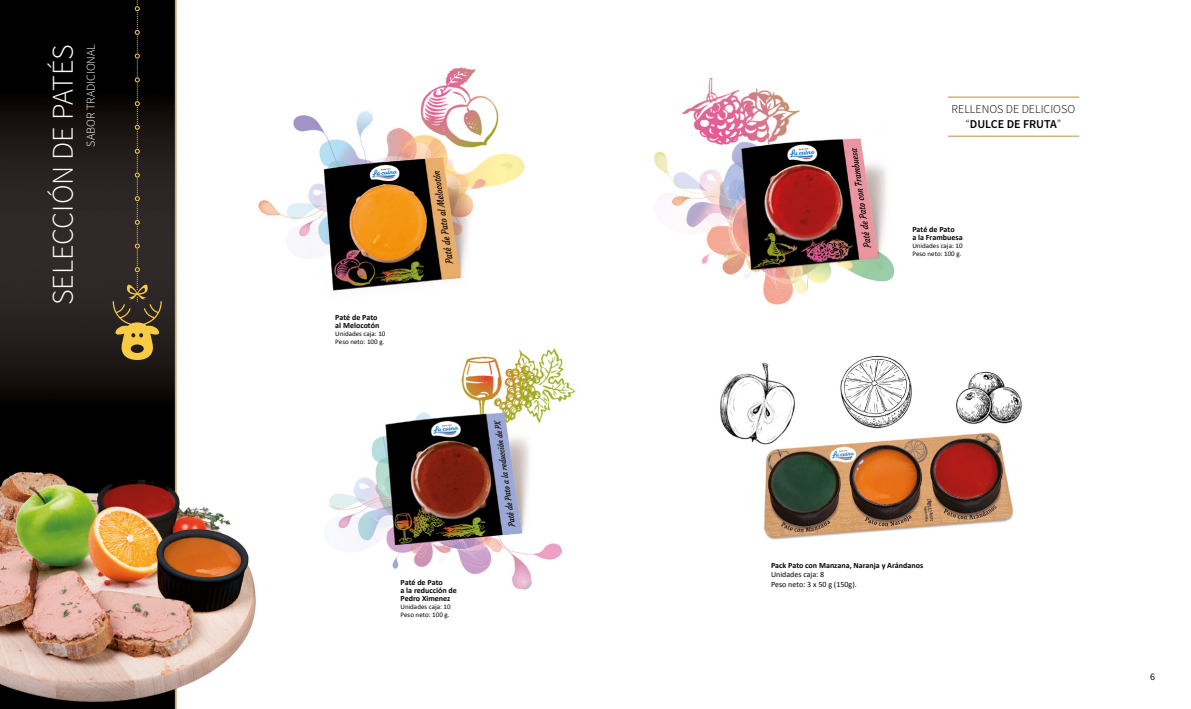
<style>
.page{position:relative;width:1191px;height:709px;background:#fff}
.page>*{position:absolute;margin:0;border:0;box-sizing:border-box;transform-origin:0 0}
.t1{font:300 30px "Source Sans Pro";color:#fff}
.t2{font:300 12px/14.4px "Source Sans Pro";color:#000;text-align:center}
.t3{font:300 12px "Source Sans Pro";color:#fff}
.t4{font:10px "Source Sans Pro";color:#000}
.t5{font:700 8px/8px "Calibri";color:#000}
.t6{font:8px/9.6px "Calibri";color:#000}
.t7{font:7px/8px "Calibri";color:#000}
.s1{font-weight:600}
</style>
<div class="page">
<img style="left:0;top:0;width:1080px;height:709px">
<svg style="left:113px;top:0;width:49px;height:360px;background:#2d2619"></svg>
<hr style="left:948px;top:96px;width:131px;height:2px;background:#d1b582">
<hr style="left:948px;top:135px;width:131px;height:2px;background:#d1b582">
<h1 class="t1" style="left:44px;top:305px;width:263px;rotate:-90deg">SELECCIÓN DE PATÉS</h1>
<h2 class="t3" style="left:83px;top:146px;width:104px;rotate:-90deg">SABOR TRADICIONAL</h2>
<p class="t5" style="left:335px;top:312px;width:46px">Paté de Pato al Melocotón</p>
<p class="t7" style="left:335px;top:329px;width:52px">Unidades caja: 10<br>Peso neto: 100 g.</p>
<p class="t5" style="left:400px;top:578px;width:58px">Paté de Pato<br>a la reducción de<br>Pedro Ximenez</p>
<p class="t7" style="left:400px;top:602px;width:52px">Unidades caja: 10<br>Peso neto: 100 g.</p>
<h2 class="t2" style="left:951px;top:102px;width:125px">RELLENOS DE DELICIOSO “<span class="s1">DULCE DE FRUTA</span>”</h2>
<p class="t5" style="left:912px;top:225px;width:52px">Paté de Pato<br>a la Frambuesa</p>
<p class="t7" style="left:912px;top:241px;width:52px">Unidades caja: 10<br>Peso neto: 100 g.</p>
<p class="t5" style="left:771px;top:560px;width:154px">Pack Pato con Manzana, Naranja y Arándanos</p>
<p class="t6" style="left:771px;top:569px;width:87px">Unidades caja: 8<br>Peso neto: 3 x 50 g (150g).</p>
<p class="t4" style="left:1150px;top:670px;width:6px">6</p>
</div>
